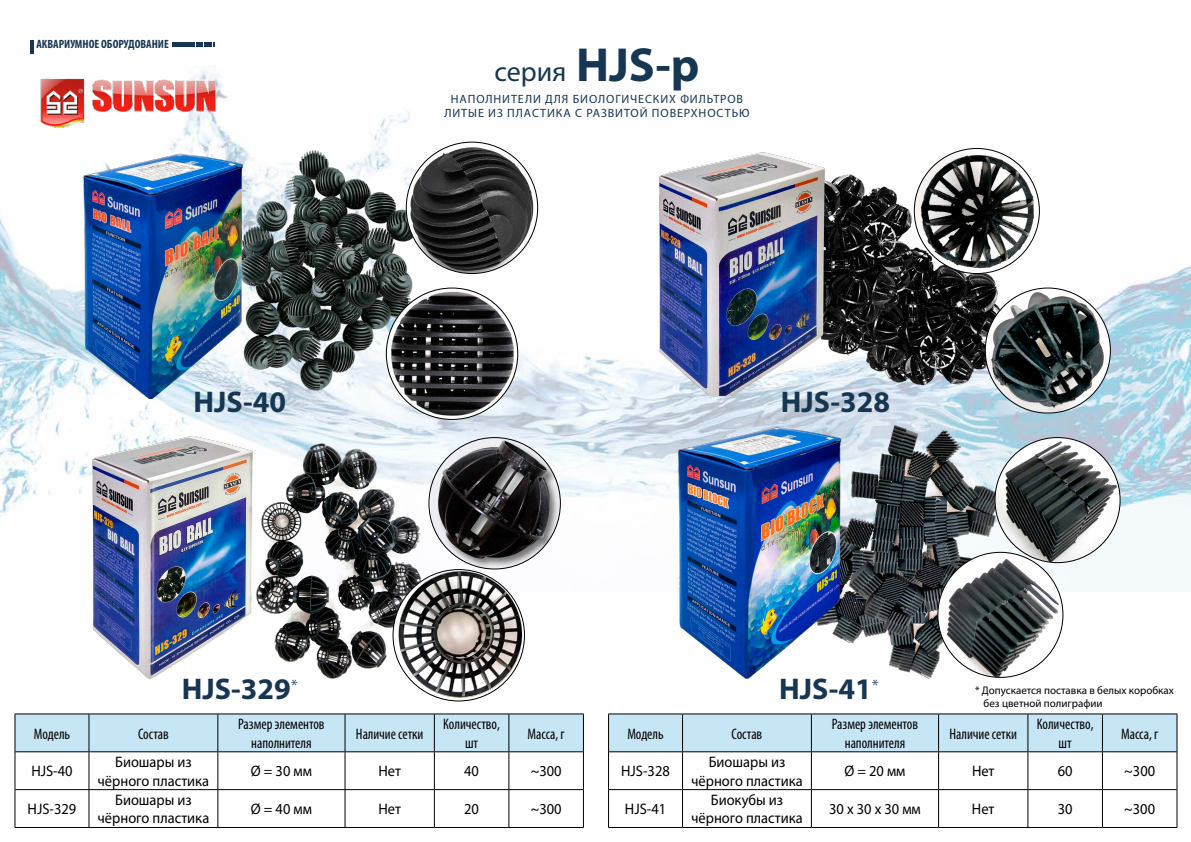
<style>
.page{position:relative;width:1191px;height:842px;background:#fff}
.page>*{position:absolute;margin:0;border:0;box-sizing:border-box;transform-origin:0 0}
.t1{font:700 30px "Myriad Pro";color:#173652}
.t2{font:28px "Myriad Pro";color:#173652}
.t3{font:15.3px/18.3px "Myriad Pro";color:#000;text-align:center;scale:.95 1}
.t4{font:condensed 15.3px/18.3px "Myriad Pro";color:#000;text-align:center;scale:.95 1}
.t5{font:12px/14.4px "Myriad Pro";letter-spacing:.075em;color:#173652;text-align:center}
.t6{font:700 condensed 12px "Myriad Pro";color:#173652}
.t7{font:11px/12.1px "Myriad Pro";color:#000}
.s1{font-weight:700;font-size:48px}
</style>
<div class="page">
<img style="left:0;top:112px;width:1191px;height:480px">
<hr style="left:172px;top:42px;width:23px;height:4px;background:#173652">
<svg style="left:196px;top:42px;width:19px;height:4px"></svg>
<hr style="left:30px;top:40px;width:3px;height:14px;background:#173652">
<img style="left:28px;top:70px;width:208px;height:65px">
<div style="left:16px;top:715px;width:567px;height:36px;background:#c6e6f6"></div>
<hr style="left:15px;top:714px;width:74px;height:1px;background:#000">
<hr style="left:89px;top:714px;width:129px;height:1px;background:#000">
<hr style="left:218px;top:714px;width:127px;height:1px;background:#000">
<hr style="left:345px;top:714px;width:89px;height:1px;background:#000">
<hr style="left:434px;top:714px;width:75px;height:1px;background:#000">
<hr style="left:509px;top:714px;width:75px;height:1px;background:#000">
<hr style="left:15px;top:751px;width:74px;height:1px;background:#000">
<hr style="left:89px;top:751px;width:129px;height:1px;background:#000">
<hr style="left:218px;top:751px;width:127px;height:1px;background:#000">
<hr style="left:345px;top:751px;width:89px;height:1px;background:#000">
<hr style="left:434px;top:751px;width:75px;height:1px;background:#000">
<hr style="left:509px;top:751px;width:74px;height:1px;background:#000">
<hr style="left:15px;top:789px;width:74px;height:1px;background:#000">
<hr style="left:89px;top:789px;width:129px;height:1px;background:#000">
<hr style="left:218px;top:789px;width:127px;height:1px;background:#000">
<hr style="left:345px;top:789px;width:89px;height:1px;background:#000">
<hr style="left:434px;top:789px;width:75px;height:1px;background:#000">
<hr style="left:509px;top:789px;width:74px;height:1px;background:#000">
<hr style="left:15px;top:827px;width:74px;height:1px;background:#000">
<hr style="left:89px;top:827px;width:129px;height:1px;background:#000">
<hr style="left:218px;top:827px;width:127px;height:1px;background:#000">
<hr style="left:345px;top:827px;width:89px;height:1px;background:#000">
<hr style="left:434px;top:827px;width:75px;height:1px;background:#000">
<hr style="left:509px;top:827px;width:75px;height:1px;background:#000">
<hr style="left:15px;top:714px;width:1px;height:38px;background:#000">
<hr style="left:89px;top:714px;width:1px;height:37px;background:#000">
<hr style="left:217px;top:714px;width:1px;height:37px;background:#000">
<hr style="left:345px;top:714px;width:1px;height:37px;background:#000">
<hr style="left:434px;top:714px;width:1px;height:37px;background:#000">
<hr style="left:508px;top:714px;width:1px;height:37px;background:#000">
<hr style="left:583px;top:714px;width:1px;height:38px;background:#000">
<hr style="left:15px;top:752px;width:1px;height:38px;background:#000">
<hr style="left:89px;top:752px;width:1px;height:37px;background:#000">
<hr style="left:217px;top:752px;width:1px;height:37px;background:#000">
<hr style="left:345px;top:752px;width:1px;height:37px;background:#000">
<hr style="left:434px;top:752px;width:1px;height:37px;background:#000">
<hr style="left:508px;top:752px;width:1px;height:37px;background:#000">
<hr style="left:583px;top:752px;width:1px;height:38px;background:#000">
<hr style="left:15px;top:790px;width:1px;height:37px;background:#000">
<hr style="left:89px;top:790px;width:1px;height:37px;background:#000">
<hr style="left:217px;top:790px;width:1px;height:37px;background:#000">
<hr style="left:345px;top:790px;width:1px;height:37px;background:#000">
<hr style="left:434px;top:790px;width:1px;height:37px;background:#000">
<hr style="left:508px;top:790px;width:1px;height:37px;background:#000">
<hr style="left:583px;top:790px;width:1px;height:37px;background:#000">
<img style="left:80px;top:435px;width:349px;height:246px">
<img style="left:431px;top:438px;width:129px;height:131px">
<img style="left:655px;top:424px;width:350px;height:255px">
<img style="left:995px;top:438px;width:125px;height:125px;border-radius:63px">
<img style="left:654px;top:144px;width:351px;height:251px">
<img style="left:914px;top:148px;width:125px;height:125px;border-radius:63px">
<img style="left:985px;top:288px;width:125px;height:125px;border-radius:63px">
<img style="left:80px;top:126px;width:349px;height:272px">
<img style="left:406px;top:142px;width:131px;height:131px;border-radius:66px">
<img style="left:386px;top:288px;width:132px;height:131px;border-radius:66px">
<div style="left:609px;top:715px;width:567px;height:36px;background:#c6e6f6"></div>
<hr style="left:608px;top:714px;width:74px;height:1px;background:#000">
<hr style="left:682px;top:714px;width:129px;height:1px;background:#000">
<hr style="left:811px;top:714px;width:127px;height:1px;background:#000">
<hr style="left:938px;top:714px;width:90px;height:1px;background:#000">
<hr style="left:1028px;top:714px;width:74px;height:1px;background:#000">
<hr style="left:1102px;top:714px;width:75px;height:1px;background:#000">
<hr style="left:609px;top:751px;width:73px;height:1px;background:#000">
<hr style="left:682px;top:751px;width:129px;height:1px;background:#000">
<hr style="left:811px;top:751px;width:127px;height:1px;background:#000">
<hr style="left:938px;top:751px;width:90px;height:1px;background:#000">
<hr style="left:1028px;top:751px;width:74px;height:1px;background:#000">
<hr style="left:1102px;top:751px;width:74px;height:1px;background:#000">
<hr style="left:609px;top:789px;width:73px;height:1px;background:#000">
<hr style="left:682px;top:789px;width:129px;height:1px;background:#000">
<hr style="left:811px;top:789px;width:127px;height:1px;background:#000">
<hr style="left:938px;top:789px;width:90px;height:1px;background:#000">
<hr style="left:1028px;top:789px;width:74px;height:1px;background:#000">
<hr style="left:1102px;top:789px;width:74px;height:1px;background:#000">
<hr style="left:608px;top:827px;width:74px;height:1px;background:#000">
<hr style="left:682px;top:827px;width:129px;height:1px;background:#000">
<hr style="left:811px;top:827px;width:127px;height:1px;background:#000">
<hr style="left:938px;top:827px;width:90px;height:1px;background:#000">
<hr style="left:1028px;top:827px;width:74px;height:1px;background:#000">
<hr style="left:1102px;top:827px;width:75px;height:1px;background:#000">
<hr style="left:608px;top:714px;width:1px;height:38px;background:#000">
<hr style="left:682px;top:714px;width:1px;height:37px;background:#000">
<hr style="left:811px;top:714px;width:1px;height:37px;background:#000">
<hr style="left:938px;top:714px;width:1px;height:37px;background:#000">
<hr style="left:1027px;top:714px;width:1px;height:37px;background:#000">
<hr style="left:1102px;top:714px;width:1px;height:37px;background:#000">
<hr style="left:1176px;top:714px;width:1px;height:38px;background:#000">
<hr style="left:608px;top:752px;width:1px;height:38px;background:#000">
<hr style="left:682px;top:752px;width:1px;height:37px;background:#000">
<hr style="left:811px;top:752px;width:1px;height:37px;background:#000">
<hr style="left:938px;top:752px;width:1px;height:37px;background:#000">
<hr style="left:1027px;top:752px;width:1px;height:37px;background:#000">
<hr style="left:1102px;top:752px;width:1px;height:37px;background:#000">
<hr style="left:1176px;top:752px;width:1px;height:38px;background:#000">
<hr style="left:608px;top:790px;width:1px;height:37px;background:#000">
<hr style="left:682px;top:790px;width:1px;height:37px;background:#000">
<hr style="left:811px;top:790px;width:1px;height:37px;background:#000">
<hr style="left:938px;top:790px;width:1px;height:37px;background:#000">
<hr style="left:1027px;top:790px;width:1px;height:37px;background:#000">
<hr style="left:1102px;top:790px;width:1px;height:37px;background:#000">
<hr style="left:1176px;top:790px;width:1px;height:37px;background:#000">
<img style="left:938px;top:552px;width:125px;height:125px;border-radius:63px">
<img style="left:393px;top:570px;width:131px;height:131px;border-radius:66px">
<p class="t6" style="left:36px;top:37px;width:134px">АКВАРИУМНОЕ ОБОРУДОВАНИЕ</p>
<h1 class="t1" style="left:193px;top:382px;width:94px">HJS-40</h1>
<h1 class="t1" style="left:182px;top:669px;width:118px">HJS-329<sup>*</sup></h1>
<h2 class="t2" style="left:494px;top:55px;width:206px">серия <span class="s1">HJS-p</span></h2>
<p class="t5" style="left:444px;top:91px;width:306px">НАПОЛНИТЕЛИ ДЛЯ БИОЛОГИЧЕСКИХ ФИЛЬТРОВ<br>ЛИТЫЕ ИЗ ПЛАСТИКА С РАЗВИТОЙ ПОВЕРХНОСТЬЮ</p>
<h1 class="t1" style="left:781px;top:382px;width:111px">HJS-328</h1>
<h1 class="t1" style="left:779px;top:669px;width:101px">HJS-41<sup>*</sup></h1>
<p class="t7" style="left:983px;top:684px;width:192px;text-indent:-9px">* Допускается поставка в белых коробках без цветной полиграфии</p>
<p class="t4" style="left:34px;top:724px;width:40px">Модель</p>
<p class="t4" style="left:138px;top:724px;width:34px">Состав</p>
<p class="t4" style="left:238px;top:715px;width:92px">Размер элементов наполнителя</p>
<p class="t4" style="left:356px;top:724px;width:72px">Наличие сетки</p>
<p class="t4" style="left:443px;top:715px;width:61px">Количество, шт</p>
<p class="t4" style="left:527px;top:724px;width:41px">Масса, г</p>
<p class="t3" style="left:31px;top:762px;width:45px">HJS-40</p>
<p class="t3" style="left:98px;top:753px;width:119px">Биошары из чёрного пластика</p>
<p class="t3" style="left:251px;top:762px;width:66px">Ø = 30 мм</p>
<p class="t3" style="left:378px;top:762px;width:25px">Нет</p>
<p class="t3" style="left:464px;top:762px;width:17px">40</p>
<p class="t3" style="left:531px;top:762px;width:34px">~300</p>
<p class="t3" style="left:28px;top:800px;width:53px">HJS-329</p>
<p class="t3" style="left:98px;top:790px;width:119px">Биошары из чёрного пластика</p>
<p class="t3" style="left:251px;top:800px;width:66px">Ø = 40 мм</p>
<p class="t3" style="left:378px;top:800px;width:25px">Нет</p>
<p class="t3" style="left:464px;top:800px;width:17px">20</p>
<p class="t3" style="left:531px;top:800px;width:34px">~300</p>
<p class="t4" style="left:627px;top:724px;width:40px">Модель</p>
<p class="t4" style="left:731px;top:724px;width:34px">Состав</p>
<p class="t4" style="left:832px;top:715px;width:92px">Размер элементов наполнителя</p>
<p class="t4" style="left:949px;top:724px;width:72px">Наличие сетки</p>
<p class="t4" style="left:1036px;top:715px;width:61px">Количество, шт</p>
<p class="t4" style="left:1121px;top:724px;width:41px">Масса, г</p>
<p class="t3" style="left:621px;top:762px;width:53px">HJS-328</p>
<p class="t3" style="left:691px;top:753px;width:119px">Биошары из чёрного пластика</p>
<p class="t3" style="left:844px;top:762px;width:66px">Ø = 20 мм</p>
<p class="t3" style="left:972px;top:762px;width:25px">Нет</p>
<p class="t3" style="left:1057px;top:762px;width:17px">60</p>
<p class="t3" style="left:1124px;top:762px;width:34px">~300</p>
<p class="t3" style="left:625px;top:800px;width:45px">HJS-41</p>
<p class="t3" style="left:691px;top:790px;width:119px">Биокубы из чёрного пластика</p>
<p class="t3" style="left:829px;top:800px;width:98px">30 х 30 х 30 мм</p>
<p class="t3" style="left:972px;top:800px;width:25px">Нет</p>
<p class="t3" style="left:1057px;top:800px;width:17px">30</p>
<p class="t3" style="left:1124px;top:800px;width:34px">~300</p>
</div>
